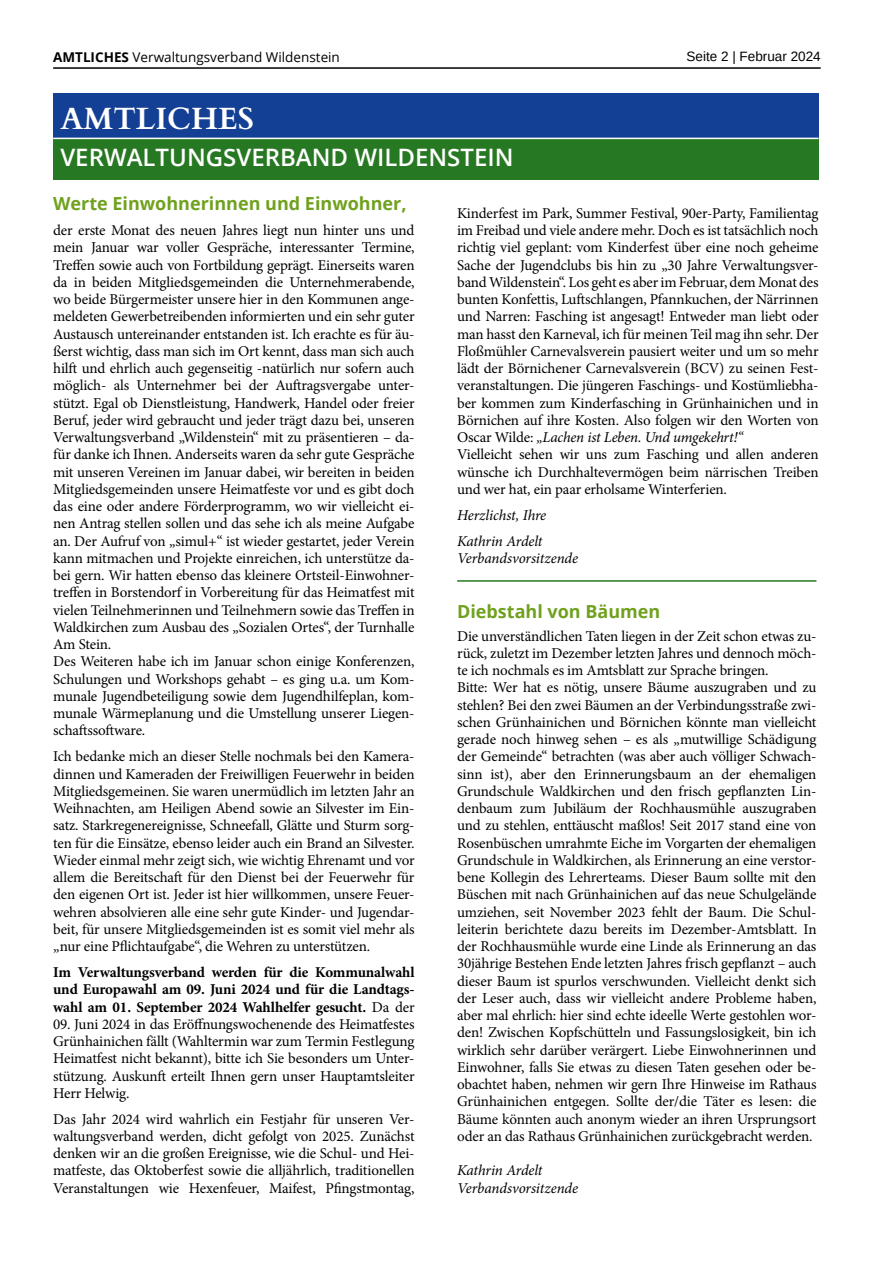
<style>
.page{position:relative;width:893px;height:1263px;background:#fff}
.page>*{position:absolute;margin:0;border:0;box-sizing:border-box;transform-origin:0 0}
.t1{font:700 30.75px "Cardo";color:#fff}
.t2{font:600 24px "Open Sans";color:#fff}
.t3{font:700 18px "Open Sans";color:#70a11e}
.t4{font:15px/17.2px "Minion Pro";letter-spacing:-.01em;color:#000}
.t5{font:700 15px/17.2px "Minion Pro";letter-spacing:-.01em;color:#000;text-align:justify}
.t6{font:italic 15px/25.8px "Minion Pro";letter-spacing:-.01em;color:#000}
.t7{font:13.5px "Open Sans";color:#000}
.t8{font:13.5px "Arimo";color:#000}
.s1{font-weight:700}
.s2{font-weight:400}
.s3{font-style:italic}
</style>
<div class="page">
<hr style="left:53px;top:67px;width:768px;height:2px;background:#000">
<div style="left:53px;top:137px;width:766px;height:42px;background:#277822"></div>
<div style="left:53px;top:94px;width:766px;height:44px;background:#134094"></div>
<hr style="left:53px;top:138px;width:766px;height:1px;background:#fff">
<hr style="left:457px;top:580px;width:359px;height:2px;background:#277822">
<p class="t7" style="left:53px;top:48px;width:288px"><span class="s1">AMTLICHES</span> Verwaltungsverband Wildenstein</p>
<p class="t8" style="left:687px;top:48px;width:136px">Seite 2 | Februar 2024</p>
<h1 class="t1" style="left:60px;top:94px;width:195px">AMTLICHES</h1>
<h2 class="t2" style="left:60px;top:141px;width:455px">VERWALTUNGSVERBAND WILDENSTEIN</h2>
<p class="t3" style="left:53px;top:191px;width:355px">Werte Einwohnerinnen und Einwohner,</p>
<p class="t4" style="left:53px;top:222px;width:363px">der erste Monat des neuen Jahres liegt nun hinter uns und mein Januar war voller Gespräche, interessanter Termine, Treffen sowie auch von Fortbildung geprägt. Einerseits waren da in beiden Mitgliedsgemeinden die Unternehmerabende, wo beide Bürgermeister unsere hier in den Kommunen ange&shy;meldeten Gewerbetreibenden informierten und ein sehr guter Austausch untereinander entstanden ist. Ich erachte es für äu&shy;ßerst wichtig, dass man sich im Ort kennt, dass man sich auch hilft und ehrlich auch gegenseitig -natürlich nur sofern auch möglich- als Unternehmer bei der Auftragsvergabe unter&shy;stützt. Egal ob Dienstleistung, Handwerk, Handel oder freier Beruf, jeder wird gebraucht und jeder trägt dazu bei, unseren Verwaltungsverband „Wildenstein“ mit zu präsentieren – da&shy;für danke ich Ihnen. Anderseits waren da sehr gute Gespräche mit unseren Vereinen im Januar dabei, wir bereiten in beiden Mitgliedsgemeinden unsere Heimatfeste vor und es gibt doch das eine oder andere Förderprogramm, wo wir vielleicht ei&shy;nen Antrag stellen sollen und das sehe ich als meine Aufgabe an. Der Aufruf von „simul+“ ist wieder gestartet, jeder Verein kann mitmachen und Projekte einreichen, ich unterstütze da&shy;bei gern. Wir hatten ebenso das kleinere Ortsteil-Einwohner&shy;treffen in Borstendorf in Vorbereitung für das Heimatfest mit vielen Teilnehmerinnen und Teilnehmern sowie das Treffen in Waldkirchen zum Ausbau des „Sozialen Ortes“, der Turnhalle Am Stein.<br>Des Weiteren habe ich im Januar schon einige Konferenzen, Schulungen und Workshops gehabt – es ging u.a. um Kom&shy;munale Jugendbeteiligung sowie dem Jugendhilfeplan, kom&shy;munale Wärmeplanung und die Umstellung unserer Liegen&shy;schaftssoftware.</p>
<p class="t4" style="left:53px;top:748px;width:363px;text-align:justify">Ich bedanke mich an dieser Stelle nochmals bei den Kamera&shy;dinnen und Kameraden der Freiwilligen Feuerwehr in beiden Mitgliedsgemeinen. Sie waren unermüdlich im letzten Jahr an Weihnachten, am Heiligen Abend sowie an Silvester im Ein&shy;satz. Starkregenereignisse, Schneefall, Glätte und Sturm sorg&shy;ten für die Einsätze, ebenso leider auch ein Brand an Silvester.<br>Wieder einmal mehr zeigt sich, wie wichtig Ehrenamt und vor allem die Bereitschaft für den Dienst bei der Feuerwehr für den eigenen Ort ist. Jeder ist hier willkommen, unsere Feuer&shy;wehren absolvieren alle eine sehr gute Kinder- und Jugendar&shy;beit, für unsere Mitgliedsgemeinden ist es somit viel mehr als „nur eine Pflichtaufgabe“, die Wehren zu unterstützen.</p>
<p class="t5" style="left:53px;top:963px;width:363px">Im Verwaltungsverband werden für die Kommunalwahl und Europawahl am 09. Juni 2024 und für die Landtags&shy;wahl am 01. September 2024 Wahlhelfer gesucht. <span class="s2">Da der</span></p>
<p class="t4" style="left:53px;top:1015px;width:363px;text-align:justify">09. Juni 2024 in das Eröffnungswochenende des Heimatfestes Grünhainichen fällt (Wahltermin war zum Termin Festlegung Heimatfest nicht bekannt), bitte ich Sie besonders um Unter&shy;stützung. Auskunft erteilt Ihnen gern unser Hauptamtsleiter Herr Helwig.</p>
<p class="t4" style="left:53px;top:1110px;width:363px;text-align:justify">Das Jahr 2024 wird wahrlich ein Festjahr für unseren Ver&shy;waltungsverband werden, dicht gefolgt von 2025. Zunächst denken wir an die großen Ereignisse, wie die Schul- und Hei&shy;matfeste, das Oktoberfest sowie die alljährlich, traditionellen Veranstaltungen wie Hexenfeuer, Maifest, Pfingstmontag,</p>
<p class="t4" style="left:457px;top:205px;width:363px">Kinderfest im Park, Summer Festival, 90er-Party, Familientag im Freibad und viele andere mehr. Doch es ist tatsächlich noch richtig viel geplant: vom Kinderfest über eine noch geheime Sache der Jugendclubs bis hin zu „30 Jahre Verwaltungsver&shy;band Wildenstein“. Los geht es aber im Februar, dem Monat des bunten Konfettis, Luftschlangen, Pfannkuchen, der Närrinnen und Narren: Fasching ist angesagt! Entweder man liebt oder man hasst den Karneval, ich für meinen Teil mag ihn sehr. Der Floßmühler Carnevalsverein pausiert weiter und um so mehr lädt der Börnichener Carnevalsverein (BCV) zu seinen Fest&shy;veranstaltungen. Die jüngeren Faschings- und Kostümliebha&shy;ber kommen zum Kinderfasching in Grünhainichen und in Börnichen auf ihre Kosten. Also folgen wir den Worten von Oscar Wilde: <span class="s3">„Lachen ist Leben. Und umgekehrt!“<br></span>Vielleicht sehen wir uns zum Fasching und allen anderen wünsche ich Durchhaltevermögen beim närrischen Treiben und wer hat, ein paar erholsame Winterferien.</p>
<p class="t6" style="left:457px;top:502px;width:91px">Herzlichst, Ihre<br>Kathrin Ardelt</p>
<p class="t6" style="left:457px;top:545px;width:123px">Verbandsvorsitzende</p>
<p class="t3" style="left:457px;top:598px;width:205px">Diebstahl von Bäumen</p>
<p class="t4" style="left:457px;top:627px;width:361px">Die unverständlichen Taten liegen in der Zeit schon etwas zu&shy;rück, zuletzt im Dezember letzten Jahres und dennoch möch&shy;te ich nochmals es im Amtsblatt zur Sprache bringen.<br>Bitte: Wer hat es nötig, unsere Bäume auszugraben und zu stehlen? Bei den zwei Bäumen an der Verbindungsstraße zwi&shy;schen Grünhainichen und Börnichen könnte man vielleicht gerade noch hinweg sehen – es als „mutwillige Schädigung der Gemeinde“ betrachten (was aber auch völliger Schwach&shy;sinn ist), aber den Erinnerungsbaum an der ehemaligen Grundschule Waldkirchen und den frisch gepflanzten Lin&shy;denbaum zum Jubiläum der Rochhausmühle auszugraben und zu stehlen, enttäuscht maßlos! Seit 2017 stand eine von Rosenbüschen umrahmte Eiche im Vorgarten der ehemaligen Grundschule in Waldkirchen, als Erinnerung an eine verstor&shy;bene Kollegin des Lehrerteams. Dieser Baum sollte mit den Büschen mit nach Grünhainichen auf das neue Schulgelände umziehen, seit November 2023 fehlt der Baum. Die Schul&shy;leiterin berichtete dazu bereits im Dezember-Amtsblatt. In der Rochhausmühle wurde eine Linde als Erinnerung an das 30jährige Bestehen Ende letzten Jahres frisch gepflanzt – auch dieser Baum ist spurlos verschwunden. Vielleicht denkt sich der Leser auch, dass wir vielleicht andere Probleme haben, aber mal ehrlich: hier sind echte ideelle Werte gestohlen wor&shy;den! Zwischen Kopfschütteln und Fassungslosigkeit, bin ich wirklich sehr darüber verärgert. Liebe Einwohnerinnen und Einwohner, falls Sie etwas zu diesen Taten gesehen oder be&shy;obachtet haben, nehmen wir gern Ihre Hinweise im Rathaus Grünhainichen entgegen. Sollte der/die Täter es lesen: die Bäume könnten auch anonym wieder an ihren Ursprungsort oder an das Rathaus Grünhainichen zurückgebracht werden.</p>
<p class="t6" style="left:457px;top:1162px;width:123px;line-height:17.2px">Kathrin Ardelt<br>Verbandsvorsitzende</p>
</div>
